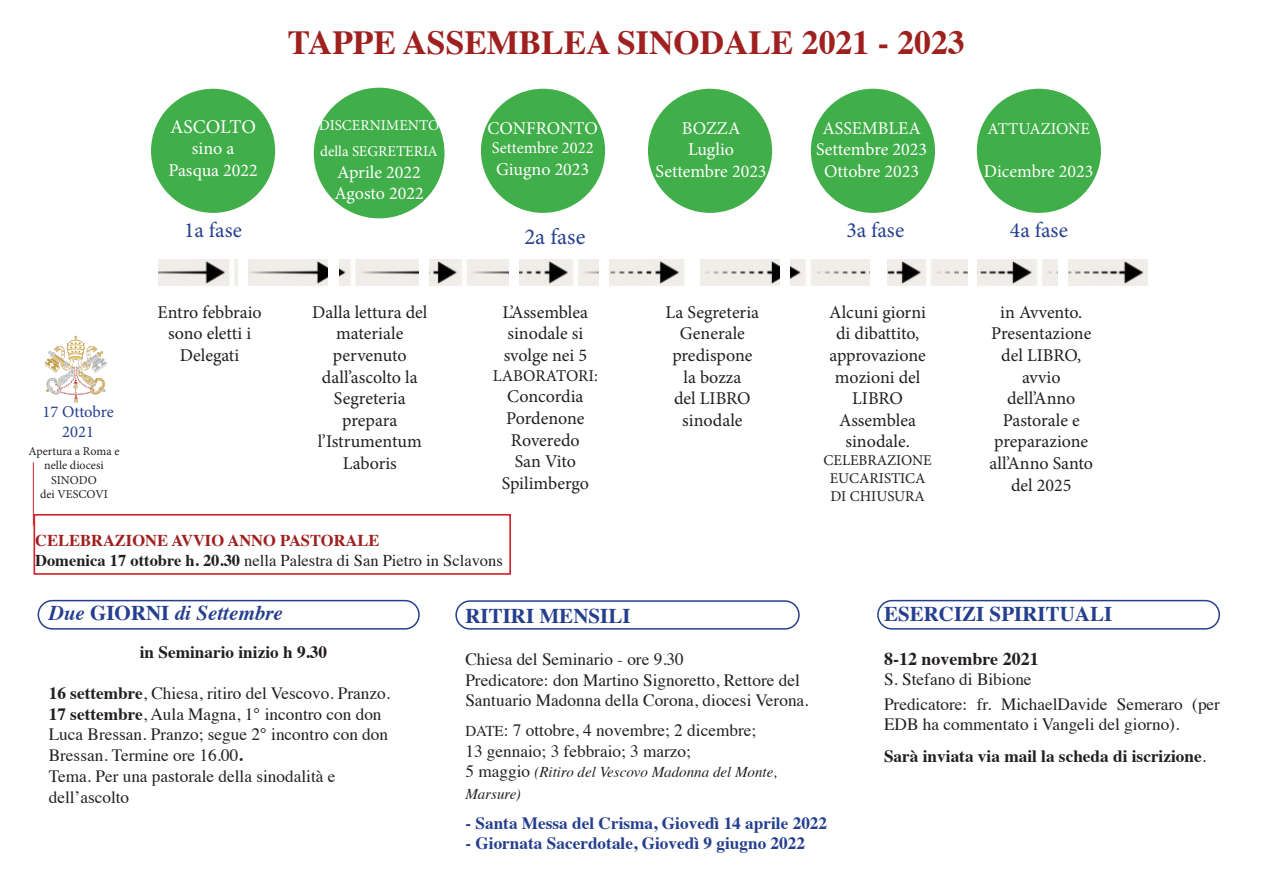
<style>
.page{position:relative;width:1263px;height:893px;background:#fff}
.page>*{position:absolute;margin:0;border:0;box-sizing:border-box;transform-origin:0 0}
.t1{font:700 33.75px "Times";color:#9e201f}
.t2{font:22.8px "Minion Pro";color:#253f8e}
.t3{font:21.6px "Minion Pro";color:#253f8e}
.t4{font:700 21px "Times";color:#253f8e}
.t5{font:italic 700 21px "Times";color:#253f8e}
.t6{font:19.5px "Minion Pro";letter-spacing:-.005em;color:#fff}
.t7{font:18px/21.6px "Minion Pro";color:#231f20;text-align:center}
.t8{font:18px "Minion Pro";color:#fff}
.t9{font:700 18px "Times";color:#231f20}
.t10{font:17.25px/20.7px "Times";color:#231f20}
.t11{font:700 17.25px "Times";color:#253f8e}
.t12{font:700 17.25px "Times";color:#231f20}
.t13{font:16.5px "Times";color:#231f20}
.t14{font:700 16.5px "Times";color:#9e201f}
.t15{font:16.5px "Minion Pro";color:#fff}
.t16{font:16.5px "Minion Pro";letter-spacing:-.005em;color:#253f8e}
.t17{font:16.5px "Minion Pro";color:#231f20}
.t18{font:italic 15px/21.6px "Times";color:#231f20}
.t19{font:15px/18px "Minion Pro";color:#231f20;text-align:center}
.t20{font:15px "Minion Pro";color:#fff}
.t21{font:12px/14.4px "Minion Pro";color:#231f20;text-align:center}
.s1{font-weight:700}
.s2{font-style:normal}
.s3{font-size:15px}
.s4{font-style:normal;font-size:17.25px}
.s5{font-weight:400}
</style>
<div class="page">
<div style="left:38px;top:600px;width:382px;height:30px;border:2px solid #253f8e;border-radius:14px"></div>
<div style="left:455px;top:600px;width:345px;height:30px;border:2px solid #253f8e;border-radius:14px"></div>
<div style="left:877px;top:600px;width:343px;height:30px;border:2px solid #253f8e;border-radius:14px"></div>
<img style="left:159px;top:259px;width:79px;height:27px">
<img style="left:249px;top:259px;width:79px;height:27px">
<img style="left:339px;top:259px;width:80px;height:27px">
<img style="left:429px;top:259px;width:80px;height:27px">
<img style="left:519px;top:259px;width:80px;height:27px">
<img style="left:610px;top:259px;width:75px;height:27px">
<img style="left:700px;top:259px;width:80px;height:27px">
<img style="left:790px;top:259px;width:80px;height:27px">
<img style="left:888px;top:259px;width:79px;height:27px">
<img style="left:978px;top:259px;width:79px;height:27px">
<img style="left:1069px;top:259px;width:79px;height:27px">
<div style="left:151px;top:89px;width:124px;height:124px;background:#40ae49;border-radius:50%"></div>
<div style="left:314px;top:88px;width:130px;height:130px;background:#40ae49;border-radius:50%"></div>
<div style="left:481px;top:89px;width:124px;height:124px;background:#40ae49;border-radius:50%"></div>
<div style="left:648px;top:89px;width:124px;height:124px;background:#40ae49;border-radius:50%"></div>
<div style="left:811px;top:89px;width:124px;height:124px;background:#40ae49;border-radius:50%"></div>
<div style="left:977px;top:89px;width:124px;height:124px;background:#40ae49;border-radius:50%"></div>
<img style="left:44px;top:335px;width:63px;height:68px">
<div style="left:33px;top:514px;width:478px;height:61px;border:2px solid #d1232a"></div>
<hr style="left:33px;top:462px;width:1px;height:64px;background:#d1232a">
<p class="t6" style="left:170px;top:114px;width:87px">ASCOLTO</p>
<p class="t8" style="left:192px;top:137px;width:44px">sino a</p>
<p class="t8" style="left:168px;top:158px;width:91px">Pasqua 2022</p>
<p class="t1" style="left:288px;top:11px;width:678px">TAPPE ASSEMBLEA SINODALE 2021 - 2023</p>
<p class="t20" style="left:319px;top:115px;width:122px">DISCERNIMENTO</p>
<p class="t20" style="left:320px;top:141px;width:119px">della SEGRETERIA</p>
<p class="t8" style="left:337px;top:160px;width:85px">Aprile 2022</p>
<p class="t8" style="left:334px;top:182px;width:91px">Agosto 2022</p>
<p class="t8" style="left:487px;top:116px;width:112px">CONFRONTO</p>
<p class="t15" style="left:492px;top:137px;width:103px">Settembre 2022</p>
<p class="t8" style="left:496px;top:157px;width:95px">Giugno 2023</p>
<p class="t8" style="left:682px;top:116px;width:60px">BOZZA</p>
<p class="t8" style="left:688px;top:137px;width:47px">Luglio</p>
<p class="t8" style="left:656px;top:159px;width:113px">Settembre 2023</p>
<p class="t8" style="left:822px;top:116px;width:100px">ASSEMBLEA</p>
<p class="t8" style="left:816px;top:137px;width:113px">Settembre 2023</p>
<p class="t8" style="left:824px;top:159px;width:96px">Ottobre 2023</p>
<p class="t15" style="left:987px;top:117px;width:104px">ATTUAZIONE</p>
<p class="t8" style="left:984px;top:159px;width:111px">Dicembre 2023</p>
<p class="t16" style="left:43px;top:400px;width:73px">17 Ottobre</p>
<p class="t16" style="left:62px;top:420px;width:33px">2021</p>
<p class="t21" style="left:28px;top:444px;width:93px">Apertura a Roma e nelle diocesi</p>
<p class="t21" style="left:51px;top:472px;width:47px">SINODO</p>
<p class="t21" style="left:40px;top:487px;width:70px">dei VESCOVI</p>
<p class="t3" style="left:184px;top:216px;width:59px">1a fase</p>
<p class="t2" style="left:524px;top:221px;width:62px">2a fase</p>
<p class="t3" style="left:846px;top:216px;width:59px">3a fase</p>
<p class="t3" style="left:1010px;top:216px;width:59px">4a fase</p>
<p class="t7" style="left:158px;top:301px;width:106px">Entro febbraio sono eletti i<br>Delegati</p>
<p class="t7" style="left:312px;top:301px;width:117px">Dalla lettura del materiale</p>
<p class="t7" style="left:333px;top:345px;width:75px">pervenuto</p>
<p class="t7" style="left:322px;top:366px;width:97px">dall’ascolto la</p>
<p class="t7" style="left:334px;top:388px;width:73px">Segreteria</p>
<p class="t7" style="left:342px;top:409px;width:57px">prepara</p>
<p class="t7" style="left:318px;top:431px;width:105px">l’Istrumentum<br>Laboris</p>
<p class="t7" style="left:503px;top:301px;width:87px">L’Assemblea</p>
<p class="t7" style="left:504px;top:323px;width:85px;text-align:left">sinodale si svolge nei 5</p>
<p class="t17" style="left:493px;top:364px;width:107px">LABORATORI:</p>
<p class="t7" style="left:506px;top:386px;width:80px;text-align:justify">Concordia Pordenone Roveredo</p>
<p class="t7" style="left:515px;top:451px;width:63px">San Vito</p>
<p class="t7" style="left:502px;top:472px;width:89px">Spilimbergo</p>
<p class="t7" style="left:666px;top:301px;width:95px">La Segreteria<br>Generale</p>
<p class="t7" style="left:672px;top:345px;width:82px">predispone</p>
<p class="t7" style="left:674px;top:366px;width:78px">la bozza del LIBRO sinodale</p>
<p class="t7" style="left:829px;top:301px;width:98px">Alcuni giorni di dibattito,</p>
<p class="t7" style="left:829px;top:345px;width:98px">approvazione</p>
<p class="t7" style="left:835px;top:366px;width:87px">mozioni del</p>
<p class="t7" style="left:852px;top:388px;width:52px">LIBRO</p>
<p class="t7" style="left:839px;top:409px;width:78px">Assemblea sinodale.</p>
<p class="t19" style="left:823px;top:452px;width:110px">CELEBRAZIONE<br>EUCARISTICA<br>DI CHIUSURA</p>
<p class="t7" style="left:1000px;top:301px;width:84px">in Avvento.</p>
<p class="t7" style="left:991px;top:323px;width:102px">Presentazione</p>
<p class="t7" style="left:1001px;top:345px;width:81px">del LIBRO, avvio</p>
<p class="t7" style="left:989px;top:388px;width:105px">dell’Anno<br>Pastorale e preparazione all’Anno Santo del 2025</p>
<p class="t14" style="left:35px;top:525px;width:346px">CELEBRAZIONE AVVIO ANNO PASTORALE</p>
<p class="t13" style="left:35px;top:545px;width:469px"><span class="s1">Domenica 17 ottobre h. 20.30</span> nella Palestra di San Pietro in Sclavons</p>
<p class="t5" style="left:49px;top:593px;width:235px">Due <span class="s2">GIORNI</span> di Settembre</p>
<p class="t12" style="left:140px;top:635px;width:189px">in Seminario inizio h 9.30</p>
<p class="t10" style="left:49px;top:681px;width:343px"><span class="s1">16 settembre</span>, Chiesa, ritiro del Vescovo. Pranzo.</p>
<p class="t10" style="left:49px;top:702px;width:341px"><span class="s1">17 settembre</span>, Aula Magna, 1° incontro con don<br>Luca Bressan. Pranzo; segue 2° incontro con don<br>Bressan. Termine ore 16.00<span class="s1">.</span></p>
<p class="t10" style="left:49px;top:764px;width:288px;line-height:21.6px">Tema. Per una pastorale della sinodalità e dell’ascolto</p>
<p class="t4" style="left:465px;top:596px;width:167px">RITIRI MENSILI</p>
<p class="t10" style="left:465px;top:647px;width:220px">Chiesa del Seminario - ore 9.30</p>
<p class="t10" style="left:465px;top:668px;width:345px">Predicatore: don Martino Signoretto, Rettore del<br>Santuario Madonna della Corona, diocesi Verona.</p>
<p class="t10" style="left:465px;top:718px;width:292px"><span class="s3">DATE</span>: 7 ottobre, 4 novembre; 2 dicembre;</p>
<p class="t10" style="left:465px;top:739px;width:227px">13 gennaio; 3 febbraio; 3 marzo;</p>
<p class="t18" style="left:465px;top:761px;width:313px"><span class="s4">5 maggio</span> (Ritiro del Vescovo Madonna del Monte,<br>Marsure)</p>
<p class="t11" style="left:465px;top:806px;width:363px">- Santa Messa del Crisma, Giovedì 14 aprile 2022</p>
<p class="t11" style="left:465px;top:827px;width:341px">- Giornata Sacerdotale, Giovedì 9 giugno 2022</p>
<p class="t4" style="left:884px;top:594px;width:230px">ESERCIZI SPIRITUALI</p>
<p class="t9" style="left:884px;top:641px;width:156px">8-12 novembre 2021</p>
<p class="t10" style="left:884px;top:668px;width:149px">S. Stefano di Bibione</p>
<p class="t10" style="left:884px;top:692px;width:337px">Predicatore: fr. MichaelDavide Semeraro (per<br>EDB ha commentato i Vangeli del giorno).</p>
<p class="t12" style="left:884px;top:739px;width:323px">Sarà inviata via mail la scheda di iscrizione<span class="s5">.</span></p>
</div>
